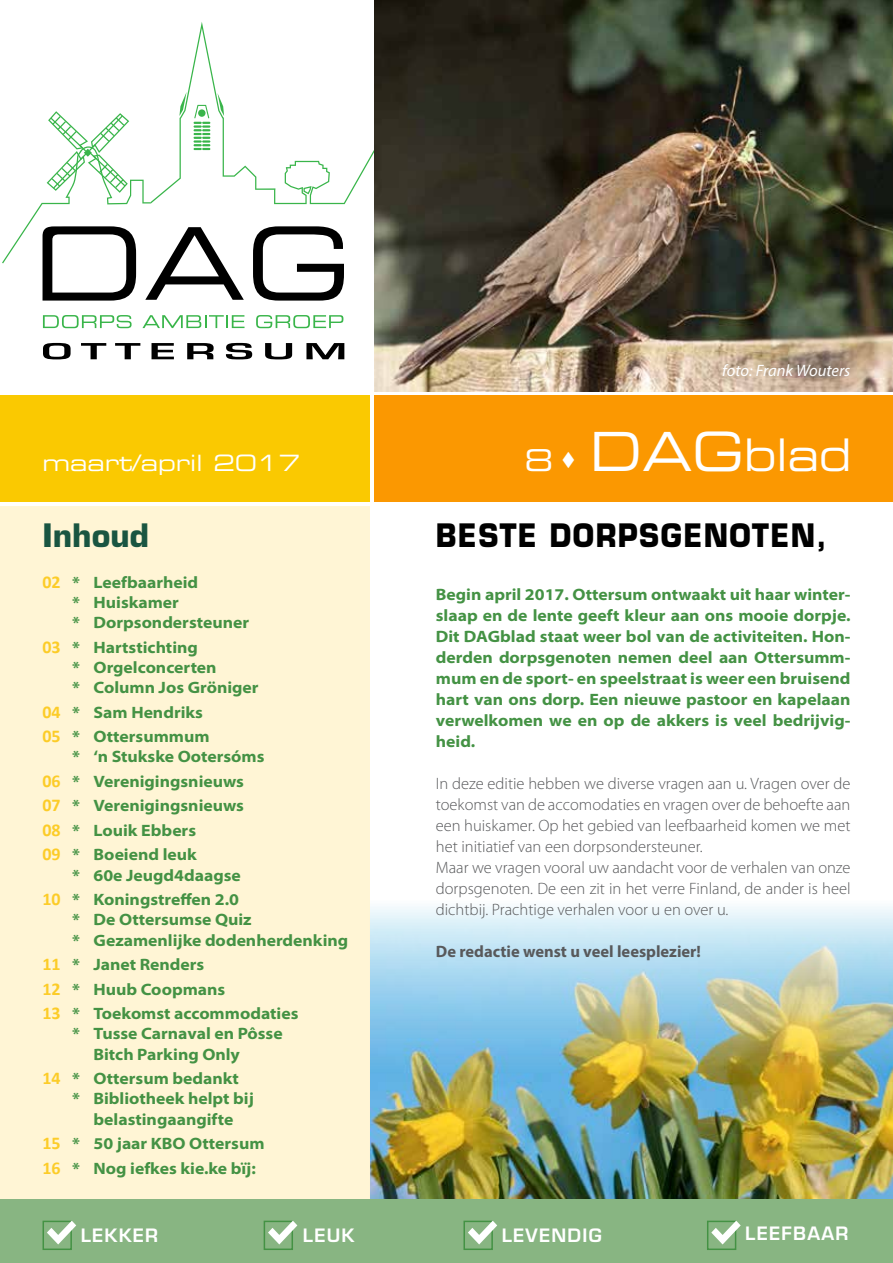
<style>
.page{position:relative;width:893px;height:1263px;background:#fff}
.page>*{position:absolute;margin:0;border:0;box-sizing:border-box;transform-origin:0 0}
.t1{font:45px "Eurostile LT Std Ex 2";color:#fff;scale:.91 1}
.t2{font:700 31.5px "Eurostile LT Std";letter-spacing:.05em;color:#000;scale:.89 1}
.t3{font:700 31.5px "Eurostile LT Std";color:#195541}
.t4{font:22.5px "Eurostile LT Std Ex 2";color:#fff}
.t5{font:600 18px "Eurostile LT Std";letter-spacing:.07em;color:#fff}
.t6{font:700 semi-expanded 16.5px/24.5px "Myriad Pro";color:#449244}
.t7{font:300 16.5px/21px "Myriad Pro";color:#58595b}
.t8{font:700 16.5px "Myriad Pro";color:#58595b}
.t9{font:italic 16.5px "Myriad Pro";color:#fff}
.s1{font-family:"Calibri";font-stretch:normal;font-size:18px;color:#fccc28}
.s2{font-size:30px}
.s3{font-size:54px}
</style>
<div class="page">
<img style="left:370px;top:906px;width:523px;height:293px">
<div style="left:0;top:395px;width:370px;height:107px;background:#fac901"></div>
<div style="left:374px;top:395px;width:519px;height:107px;background:#fb9801"></div>
<svg style="left:43px;top:315px;width:89px;height:13px"></svg>
<svg style="left:142px;top:315px;width:103px;height:13px"></svg>
<svg style="left:256px;top:315px;width:87px;height:13px"></svg>
<svg style="left:43px;top:343px;width:28px;height:16px"></svg>
<svg style="left:81px;top:343px;width:25px;height:16px"></svg>
<svg style="left:115px;top:343px;width:25px;height:16px"></svg>
<svg style="left:152px;top:343px;width:22px;height:16px"></svg>
<svg style="left:187px;top:343px;width:27px;height:16px"></svg>
<svg style="left:226px;top:343px;width:26px;height:17px"></svg>
<svg style="left:265px;top:343px;width:27px;height:16px"></svg>
<svg style="left:306px;top:343px;width:38px;height:16px"></svg>
<svg style="left:2px;top:22px;width:372px;height:279px"></svg>
<div style="left:0;top:1199px;width:893px;height:64px;background:#88b582"></div>
<div style="left:43px;top:1221px;width:29px;height:29px;border:2px solid #449244"></div>
<svg style="left:47px;top:1221px;width:29px;height:23px"></svg>
<div style="left:264px;top:1221px;width:29px;height:29px;border:2px solid #449244"></div>
<svg style="left:268px;top:1221px;width:29px;height:23px"></svg>
<div style="left:463px;top:1221px;width:30px;height:29px;border:2px solid #449244"></div>
<svg style="left:468px;top:1221px;width:29px;height:23px"></svg>
<div style="left:707px;top:1221px;width:29px;height:29px;border:2px solid #449244"></div>
<svg style="left:711px;top:1221px;width:30px;height:23px"></svg>
<img style="left:374px;top:0;width:519px;height:391px">
<h3 class="t4" style="left:43px;top:448px;width:259px">maart/april 2017</h3>
<h2 class="t3" style="left:43px;top:516px;width:108px">INHOUD</h2>
<p class="t6" style="left:72px;top:572px;width:178px;line-height:20.2px;text-indent:-30px"><span class="s1">02</span> * Leefbaarheid<br>* Huiskamer<br>* Dorpsondersteuner</p>
<p class="t6" style="left:72px;top:637px;width:188px;line-height:20.2px;text-indent:-30px"><span class="s1">03</span> * Hartstichting<br>* Orgelconcerten<br>* Column Jos Gröniger</p>
<p class="t6" style="left:43px;top:700px;width:169px"><span class="s1">04</span> * Sam Hendriks<br><span class="s1">05</span> * Ottersummum</p>
<p class="t6" style="left:43px;top:745px;width:223px;text-indent:30px">* ‘n Stukske Ootersóms<br><span class="s1">06</span> * Verenigingsnieuws<br><span class="s1">07</span> * Verenigingsnieuws<br><span class="s1">08</span> * Louik Ebbers<br><span class="s1">09</span> * Boeiend leuk</p>
<p class="t6" style="left:43px;top:863px;width:200px;text-align:right">* 60e Jeugd4daagse<br><span class="s1">10</span> * Koningstreffen 2.0</p>
<p class="t6" style="left:72px;top:910px;width:278px;line-height:20.2px">* De Ottersumse Quiz<br>* Gezamenlijke dodenherdenking</p>
<p class="t6" style="left:43px;top:952px;width:257px"><span class="s1">11</span> * Janet Renders<br><span class="s1">12</span> * Huub Coopmans<br><span class="s1">13</span> * Toekomst accommodaties</p>
<p class="t6" style="left:94px;top:1024px;width:191px;line-height:20.2px;text-indent:-21px">* Tusse Carnaval en Pôsse<br>Bitch Parking Only</p>
<p class="t6" style="left:43px;top:1066px;width:198px"><span class="s1">14</span> * Ottersum bedankt</p>
<p class="t6" style="left:72px;top:1087px;width:183px">* Bibliotheek helpt bij</p>
<p class="t6" style="left:94px;top:1107px;width:141px">belastingaangifte</p>
<p class="t6" style="left:43px;top:1131px;width:224px"><span class="s1">15</span> * 50 jaar KBO Ottersum<br><span class="s1">16</span> * Nog iefkes kie.ke bïj:</p>
<p class="t9" style="left:722px;top:360px;width:130px">foto: Frank Wouters</p>
<h1 class="t1" style="left:524px;top:424px;width:361px"><span class="s2">8</span> • <span class="s3">DAG</span>blad</h1>
<h2 class="t2" style="left:436px;top:516px;width:441px">BESTE DORPSGENOTEN,</h2>
<p class="t6" style="left:436px;top:584px;width:416px;line-height:21px;text-align:justify">Begin april 2017. Ottersum ontwaakt uit haar winter&shy;slaap en de lente geeft kleur aan ons mooie dorpje.<br>Dit DAGblad staat weer bol van de activiteiten. Hon&shy;derden dorpsgenoten nemen deel aan Ottersumm&shy;mum en de sport- en speelstraat is weer een bruisend hart van ons dorp. Een nieuwe pastoor en kapelaan verwelkomen we en op de akkers is veel bedrijvig&shy;heid.</p>
<p class="t7" style="left:436px;top:773px;width:416px">In deze editie hebben we diverse vragen aan u. Vragen over de toekomst van de accomodaties en vragen over de behoefte aan een huiskamer. Op het gebied van leefbaarheid komen we met het initiatief van een dorpsondersteuner.<br>Maar we vragen vooral uw aandacht voor de verhalen van onze dorpsgenoten. De een zit in het verre Finland, de ander is heel dichtbij. Prachtige verhalen voor u en over u.</p>
<p class="t8" style="left:436px;top:941px;width:267px">De redactie wenst u veel leesplezier!</p>
<p class="t5" style="left:81px;top:1224px;width:79px">LEKKER</p>
<p class="t5" style="left:303px;top:1224px;width:53px">LEUK</p>
<p class="t5" style="left:502px;top:1224px;width:101px">LEVENDIG</p>
<p class="t5" style="left:745px;top:1222px;width:105px">LEEFBAAR</p>
</div>
